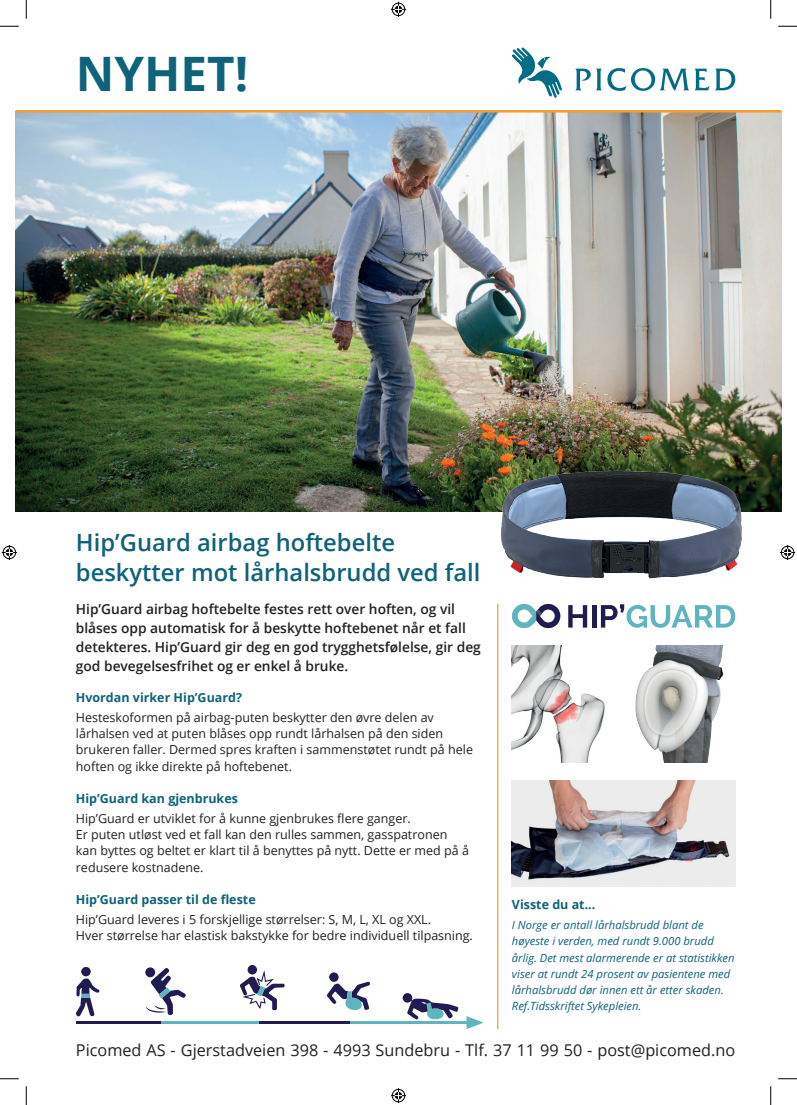
<style>
.page{position:relative;width:797px;height:1105px;background:#fff}
.page>*{position:absolute;margin:0;border:0;box-sizing:border-box;transform-origin:0 0}
.t1{font:700 47.5px "Open Sans";color:#0e627a}
.t2{font:600 23.75px/30px "Open Sans";color:#0e627a}
.t3{font:16.25px "Open Sans";color:#231f20}
.t4{font:600 13.75px/18.8px "Open Sans";color:#231f20}
.t5{font:12.5px/16.2px "Open Sans";color:#231f20}
.t6{font:700 12.5px "Open Sans";color:#0e627a}
.t7{font:italic 11.25px/16.2px "Open Sans";color:#0e627a}
</style>
<div class="page">
<img style="left:16px;top:113px;width:765px;height:399px">
<svg style="left:512px;top:603px;width:48px;height:26px"></svg>
<svg style="left:568px;top:605px;width:19px;height:23px"></svg>
<hr style="left:592px;top:605px;width:4px;height:23px;background:#201c51">
<svg style="left:601px;top:604px;width:134px;height:24px"></svg>
<img style="left:512px;top:646px;width:94px;height:117px">
<img style="left:512px;top:780px;width:223px;height:106px">
<hr style="left:497px;top:604px;width:1px;height:425px;background:#f89b2d">
<hr style="left:16px;top:110px;width:765px;height:3px;background:#f89b2d">
<img style="left:635px;top:646px;width:89px;height:117px">
<img style="left:496px;top:470px;width:250px;height:109px">
<svg style="left:402px;top:993px;width:56px;height:26px"></svg>
<svg style="left:327px;top:981px;width:43px;height:29px"></svg>
<div style="left:81px;top:967px;width:10px;height:9px;background:#201c51;border-radius:50%"></div>
<div style="left:329px;top:972px;width:9px;height:10px;background:#201c51;border-radius:50%"></div>
<svg style="left:240px;top:965px;width:44px;height:45px"></svg>
<svg style="left:146px;top:968px;width:40px;height:47px"></svg>
<svg style="left:76px;top:978px;width:24px;height:39px"></svg>
<hr style="left:76px;top:1021px;width:85px;height:3px;background:#201c51">
<hr style="left:161px;top:1021px;width:98px;height:3px;background:#5eb4bf">
<hr style="left:259px;top:1021px;width:91px;height:3px;background:#201c51">
<hr style="left:350px;top:1021px;width:116px;height:3px;background:#5eb4bf">
<svg style="left:466px;top:1016px;width:17px;height:13px"></svg>
<svg style="left:512px;top:47px;width:50px;height:51px"></svg>
<svg style="left:575px;top:68px;width:134px;height:23px"></svg>
<svg style="left:715px;top:69px;width:20px;height:21px"></svg>
<svg style="left:0;top:25px;width:19px;height:2px"></svg>
<svg style="left:778px;top:25px;width:19px;height:2px"></svg>
<svg style="left:0;top:1078px;width:19px;height:1px"></svg>
<svg style="left:778px;top:1078px;width:19px;height:1px"></svg>
<svg style="left:25px;top:0;width:2px;height:19px"></svg>
<svg style="left:25px;top:1086px;width:2px;height:19px"></svg>
<svg style="left:770px;top:0;width:1px;height:19px"></svg>
<svg style="left:770px;top:1086px;width:1px;height:19px"></svg>
<svg style="left:391px;top:2px;width:15px;height:15px"></svg>
<svg style="left:391px;top:1088px;width:15px;height:15px"></svg>
<svg style="left:2px;top:545px;width:15px;height:15px"></svg>
<svg style="left:780px;top:545px;width:15px;height:15px"></svg>
<h1 class="t1" style="left:76px;top:40px;width:174px">NYHET!</h1>
<h2 class="t2" style="left:76px;top:527px;width:406px">Hip’Guard airbag hoftebelte beskytter mot lårhalsbrudd ved fall</h2>
<p class="t4" style="left:76px;top:600px;width:406px">Hip’Guard airbag hoftebelte festes rett over hoften, og vil blåses opp automatisk for å beskytte hoftebenet når et fall detekteres. Hip’Guard gir deg en god trygghetsfølelse, gir deg god bevegelsesfrihet og er enkel å bruke.</p>
<p class="t6" style="left:76px;top:689px;width:168px">Hvordan virker Hip’Guard?</p>
<p class="t5" style="left:76px;top:709px;width:398px">Hesteskoformen på airbag-puten beskytter den øvre delen av lårhalsen ved at puten blåses opp rundt lårhalsen på den siden brukeren faller. Dermed spres kraften i sammenstøtet rundt på hele hoften og ikke direkte på hoftebenet.</p>
<p class="t6" style="left:76px;top:790px;width:164px">Hip’Guard kan gjenbrukes</p>
<p class="t5" style="left:76px;top:810px;width:393px">Hip’Guard er utviklet for å kunne gjenbrukes flere ganger.<br>Er puten utløst ved et fall kan den rulles sammen, gasspatronen kan byttes og beltet er klart til å benyttes på nytt. Dette er med på å redusere kostnadene.</p>
<p class="t6" style="left:76px;top:891px;width:181px">Hip’Guard passer til de fleste</p>
<p class="t5" style="left:76px;top:911px;width:398px">Hip’Guard leveres i 5 forskjellige størrelser: S, M, L, XL og XXL.<br>Hver størrelse har elastisk bakstykke for bedre individuell tilpasning.</p>
<p class="t6" style="left:512px;top:896px;width:85px">Visste du at...</p>
<p class="t7" style="left:512px;top:917px;width:224px">I Norge er antall lårhalsbrudd blant de høyeste i verden, med rundt 9.000 brudd årlig. Det mest alarmerende er at statistikken viser at rundt 24 prosent av pasientene med lårhalsbrudd dør innen ett år etter skaden.<br>Ref.Tidsskriftet Sykepleien.</p>
<h3 class="t3" style="left:76px;top:1039px;width:661px">Picomed AS - Gjerstadveien 398 - 4993 Sundebru - Tlf. 37 11 99 50 - post@picomed.no</h3>
</div>
